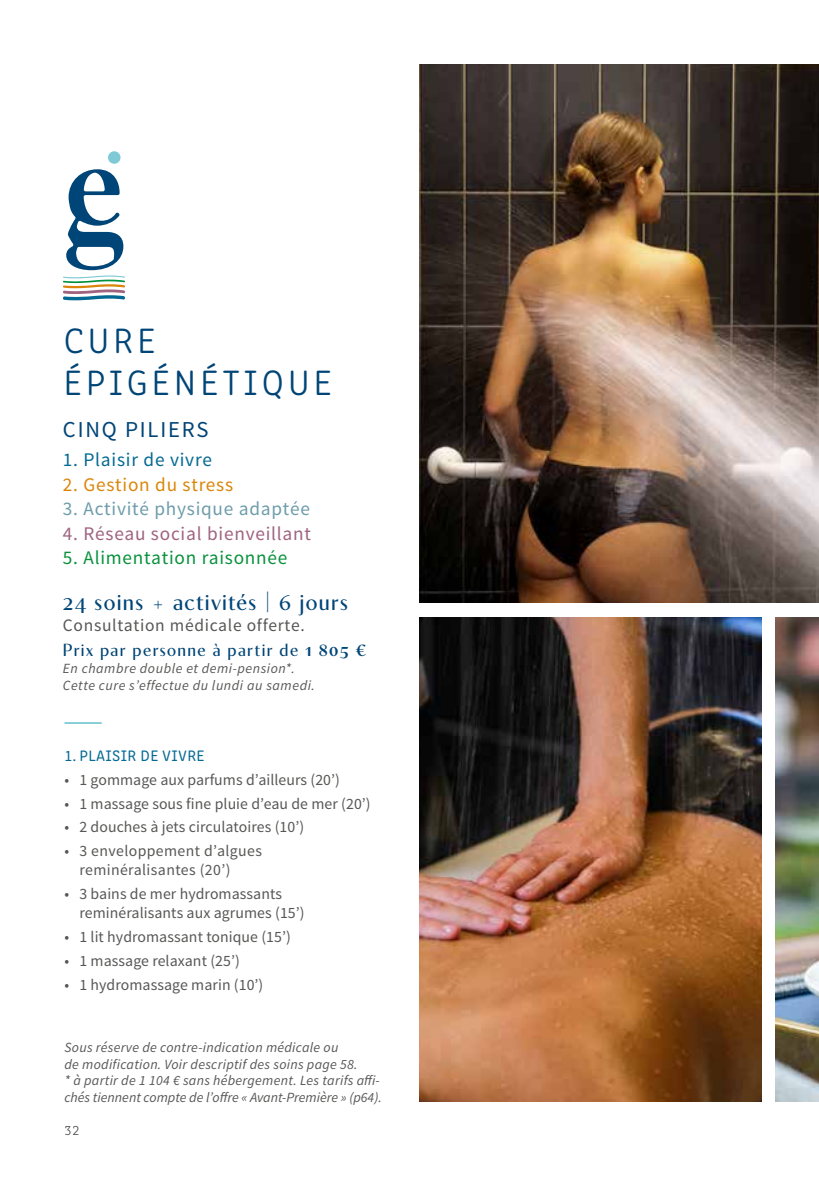
<style>
.page{position:relative;width:819px;height:1191px;background:#fff}
.page>*{position:absolute;margin:0;border:0;box-sizing:border-box;transform-origin:0 0}
.t1{font:300 36.75px/41.3px "Clone Rounded";letter-spacing:.1em;color:#004577}
.t2{font:22.75px "Contralto Small";letter-spacing:.06em;color:#004577}
.t3{font:22.75px "Source Sans Pro";letter-spacing:.08em;color:#004577}
.t4{font:19.25px "Source Sans Pro";letter-spacing:.04em;color:#9f637f}
.t5{font:19.25px "Source Sans Pro";letter-spacing:.04em;color:#6d9caa}
.t6{font:19.25px "Source Sans Pro";letter-spacing:.04em;color:#09913d}
.t7{font:19.25px "Source Sans Pro";letter-spacing:.04em;color:#db860a}
.t8{font:19.25px "Source Sans Pro";letter-spacing:.04em;color:#046993}
.t9{font:17.5px "Contralto Small";letter-spacing:.08em;color:#004577}
.t10{font:17.5px "Source Sans Pro";letter-spacing:.04em;color:#575756}
.t11{font:15.75px/18.9px "Source Sans Pro";letter-spacing:.005em;color:#575756}
.t12{font:15.75px/18.9px "Source Sans Pro";letter-spacing:.025em;color:#575756}
.t13{font:15.75px "Clone Rounded";letter-spacing:.02em;color:#046993}
.t14{font:italic 14px/16.8px "Source Sans Pro";letter-spacing:.02em;color:#575756}
.t15{font:italic 14px/16.8px "Source Sans Pro";letter-spacing:.04em;color:#575756}
.t16{font:300 14px "Clone Rounded";color:#575756}
.s1{font-weight:600}
.s2{font-family:"Source Sans Pro"}
</style>
<div class="page">
<img style="left:420px;top:64px;width:399px;height:538px">
<img style="left:420px;top:617px;width:341px;height:485px">
<img style="left:776px;top:617px;width:43px;height:485px">
<svg style="left:63px;top:169px;width:62px;height:131px"></svg>
<div style="left:108px;top:151px;width:12px;height:13px;background:#7dcad6;border-radius:50%"></div>
<hr style="left:64px;top:722px;width:38px;height:2px;background:#7ac9d2">
<h1 class="t1" style="left:63px;top:318px;width:270px">CURE<br>ÉPIGÉNÉTIQUE</h1>
<h2 class="t3" style="left:63px;top:415px;width:147px">CINQ PILIERS</h2>
<p class="t8" style="left:63px;top:448px;width:150px">1. Plaisir de vivre</p>
<p class="t7" style="left:63px;top:472px;width:172px">2. Gestion du stress</p>
<p class="t5" style="left:63px;top:497px;width:248px">3. Activité physique adaptée</p>
<p class="t4" style="left:63px;top:521px;width:249px">4. Réseau social bienveillant</p>
<p class="t6" style="left:63px;top:546px;width:226px">5. Alimentation raisonnée</p>
<h2 class="t2" style="left:63px;top:585px;width:286px">24 soins + activités | 6 jours</h2>
<p class="t10" style="left:63px;top:614px;width:243px">Consultation médicale offerte.</p>
<p class="t9" style="left:63px;top:636px;width:305px">Prix par personne à partir de <span class="s1">1 805 €</span></p>
<p class="t15" style="left:63px;top:660px;width:253px">En chambre double et demi-pension*.<br>Cette cure s’effectue du lundi au samedi.</p>
<p class="t13" style="left:64px;top:744px;width:142px"><span class="s2">1.</span> PLAISIR DE VIVRE</p>
<p class="t11" style="left:64px;top:770px;width:277px">• 1 gommage aux parfums d’ailleurs (20’)</p>
<p class="t11" style="left:64px;top:794px;width:308px">• 1 massage sous fine pluie d’eau de mer (20’)</p>
<p class="t11" style="left:64px;top:818px;width:241px">• 2 douches à jets circulatoires (10’)</p>
<p class="t12" style="left:79px;top:842px;width:184px;text-indent:-15px">• 3 enveloppement d’algues reminéralisantes (20’)</p>
<p class="t11" style="left:79px;top:884px;width:227px;text-indent:-15px">• 3 bains de mer hydromassants reminéralisants aux agrumes (15’)</p>
<p class="t11" style="left:64px;top:927px;width:228px">• 1 lit hydromassant tonique (15’)</p>
<p class="t11" style="left:64px;top:951px;width:177px">• 1 massage relaxant (25’)</p>
<p class="t11" style="left:64px;top:975px;width:200px">• 1 hydromassage marin (10’)</p>
<p class="t14" style="left:64px;top:1038px;width:319px">Sous réserve de contre-indication médicale ou<br>de modification. Voir descriptif des soins page 58.<br>* à partir de 1 104 € sans hébergement. Les tarifs affi&shy;chés tiennent compte de l’offre « Avant-Première » (p64).</p>
<p class="t16" style="left:64px;top:1120px;width:17px">32</p>
</div>
